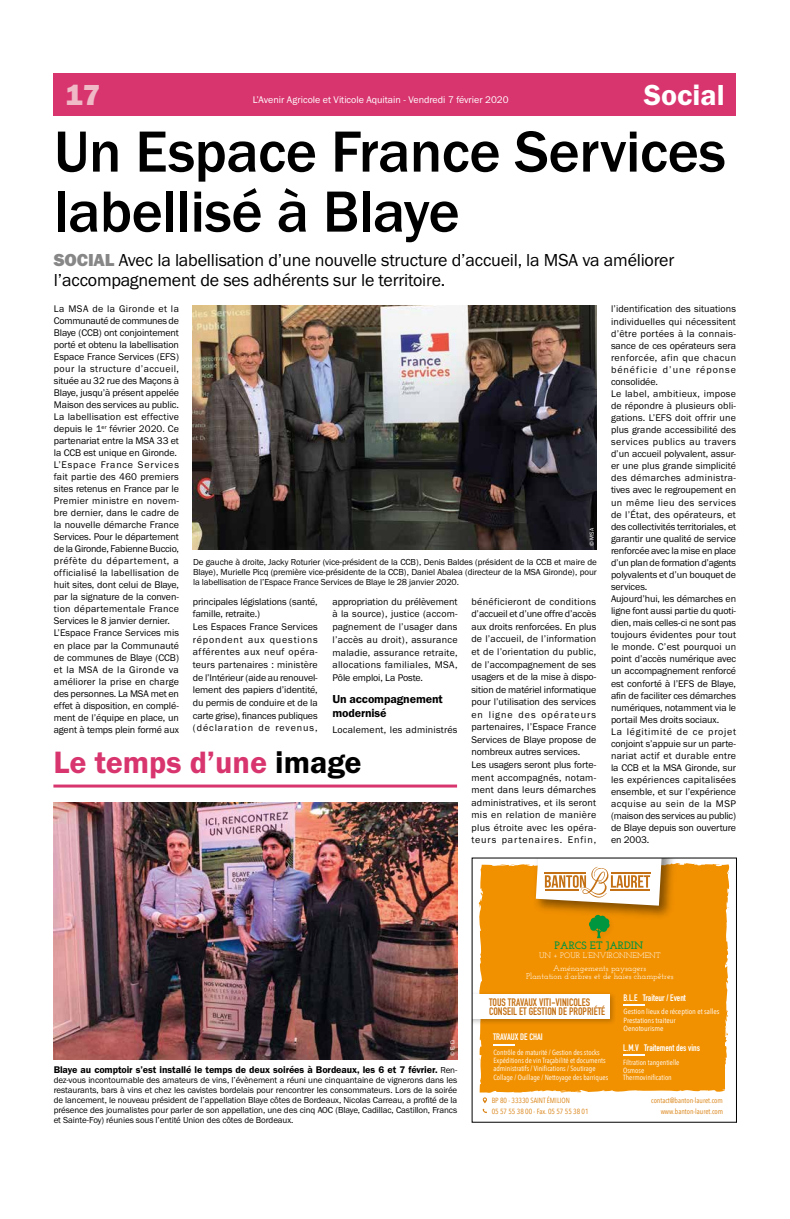
<style>
.page{position:relative;width:790px;height:1219px;background:#fff}
.page>*{position:absolute;margin:0;border:0;box-sizing:border-box;transform-origin:0 0}
.t1{font:500 60px/60px "Franklin Gothic URW";letter-spacing:-.01em;color:#000}
.t2{font:32px "Franklin Gothic URW Dem";color:#d8356e}
.t3{font:30px "Franklin Gothic URW Dem";color:#fff}
.t4{font:30px "Franklin Gothic URW Hea";color:#efb9c6}
.t5{font:18px/20px "Franklin Gothic URW Boo";letter-spacing:-.01em;color:#000}
.t6{font:12px/13.7px "Franklin Gothic URW Dem";letter-spacing:-.01em;color:#000}
.t7{font:700 10.8px "Josefin Slab";color:#009540}
.t8{font:700 10.7px/9.2px "DIN Condensed";color:#c47014}
.t9{font:10px/12.1px "Franklin Gothic URW Boo";color:#000}
.t10{font:10px "Franklin Gothic URW Dem";letter-spacing:-.01em;color:#000}
.t11{font:10px "Franklin Gothic URW Boo";color:#fff}
.t12{font:10px "Franklin Gothic URW Boo";letter-spacing:.02em;color:#000}
.t13{font:700 9.3px "DIN Condensed";color:#fff}
.t14{font:9px/10px "Franklin Gothic URW Boo";letter-spacing:-.01em;color:#000;text-align:justify}
.t15{font:8.4px/8.4px "Josefin Slab";color:#fff;text-align:center}
.t16{font:7.9px "Josefin Slab";color:#fff}
.t17{font:7.5px/8.4px "Avenir Next Condensed";color:#fff}
.t18{font:7.5px/10.4px "Avenir Next Condensed";color:#d97f0d}
.t19{font:7.5px/8.4px "Avenir Next Condensed";color:#fff;scale:1.06 1}
.t20{font:6px "Franklin Gothic URW Boo";color:#fff}
.s1{font-family:"Franklin Gothic URW Hea";color:#868786}
.s2{color:#000}
.s3{font-family:"Franklin Gothic URW Boo";font-size:9px}
</style>
<div class="page">
<div style="left:54px;top:74px;width:682px;height:42px;background:#d8356e"></div>
<div style="left:478px;top:863px;width:252px;height:230px;background:#f29100"></div>
<img style="left:529px;top:860px;width:151px;height:64px">
<img style="left:473px;top:989px;width:145px;height:39px">
<div style="left:472px;top:994px;width:137px;height:24px;background:#fff"></div>
<svg style="left:482px;top:1109px;width:5px;height:4px"></svg>
<svg style="left:482px;top:1097px;width:5px;height:6px"></svg>
<svg style="left:535px;top:860px;width:126px;height:46px"></svg>
<hr style="left:544px;top:872px;width:42px;height:1px;background:#c47014">
<hr style="left:544px;top:889px;width:34px;height:1px;background:#c47014">
<hr style="left:611px;top:872px;width:39px;height:1px;background:#c47014">
<hr style="left:611px;top:889px;width:39px;height:1px;background:#c47014">
<svg style="left:623px;top:1055px;width:21px;height:1px"></svg>
<svg style="left:623px;top:1004px;width:21px;height:1px"></svg>
<img style="left:584px;top:910px;width:35px;height:37px">
<svg style="left:589px;top:915px;width:20px;height:23px"></svg>
<svg style="left:493px;top:1045px;width:21px;height:1px"></svg>
<img style="left:193px;top:306px;width:403px;height:244px">
<hr style="left:53px;top:784px;width:404px;height:3px;background:#d8356e">
<img style="left:54px;top:802px;width:403px;height:258px">
<h3 class="t4" style="left:65px;top:75px;width:37px">17</h3>
<h3 class="t3" style="left:643px;top:76px;width:82px">Social</h3>
<p class="t11" style="left:253px;top:94px;width:257px">L’Avenir Agricole et Viticole Aquitain - Vendredi 7 février 2020</p>
<h1 class="t1" style="left:54px;top:121px;width:673px">Un Espace France Services labellisé à Blaye</h1>
<h3 class="t5" style="left:54px;top:249px;width:622px"><span class="s1">SOCIAL</span> Avec la labellisation d’une nouvelle structure d’accueil, la MSA va améliorer l’accompagnement de ses adhérents sur le territoire.</h3>
<p class="t9" style="left:54px;top:303px;width:127px">La MSA de la Gironde et la<br>Communauté de communes de<br>Blaye (CCB) ont conjointement porté et obtenu la labellisation<br>Espace France Services (EFS) pour la structure d’accueil, située au 32 rue des Maçons à<br>Blaye, jusqu’à présent appelée<br>Maison des services au public.<br>La labellisation est effective depuis le 1<sup>er</sup> février 2020. Ce partenariat entre la MSA 33 et la CCB est unique en Gironde.<br>L’Espace France Services fait partie des 460 premiers sites retenus en France par le<br>Premier ministre en novem&shy;bre dernier, dans le cadre de la nouvelle démarche France<br>Services. Pour le département de la Gironde, Fabienne Buccio, préfète du département, a officialisé la labellisation de huit sites, dont celui de Blaye, par la signature de la conven&shy;tion départementale France<br>Services le 8 janvier dernier.<br>L’Espace France Services mis en place par la Communauté de communes de Blaye (CCB) et la MSA de la Gironde va améliorer la prise en charge des personnes. La MSA met en effet à disposition, en complé&shy;ment de l’équipe en place, un agent à temps plein formé aux</p>
<p class="t20" style="left:588px;top:546px;width:20px;rotate:-90deg">© MSA</p>
<p class="t14" style="left:193px;top:557px;width:405px">De gauche à droite, Jacky Roturier (vice-président de la CCB), Denis Baldes (président de la CCB et maire de Blaye), Murielle Picq (première vice-présidente de la CCB), Daniel Abalea (directeur de la MSA Gironde), pour la labellisation de l’Espace France Services de Blaye le 28 janvier 2020.</p>
<p class="t9" style="left:332px;top:595px;width:127px;line-height:12.7px;text-align:justify">appropriation du prélèvement à la source), justice (accom&shy;pagnement de l’usager dans l’accès au droit), assurance maladie, assurance retraite, allocations familiales, MSA, Pôle emploi, La Poste.</p>
<p class="t6" style="left:332px;top:692px;width:112px">Un accompagnement modernisé</p>
<p class="t12" style="left:332px;top:723px;width:126px">Localement, les administrés</p>
<p class="t9" style="left:193px;top:595px;width:126px;line-height:12.7px">principales législations (santé, famille, retraite.)<br>Les Espaces France Services répondent aux questions afférentes aux neuf opéra&shy;teurs partenaires : ministère de l’Intérieur (aide au renouvel&shy;lement des papiers d’identité, du permis de conduire et de la carte grise), finances publiques (déclaration de revenus,</p>
<p class="t9" style="left:471px;top:595px;width:126px;line-height:12.5px">bénéficieront de conditions d’accueil et d’une offre d’accès aux droits renforcées. En plus de l’accueil, de l’information et de l’orientation du public, de l’accompagnement de ses usagers et de la mise à dispo&shy;sition de matériel informatique pour l’utilisation des services en ligne des opérateurs partenaires, l’Espace France<br>Services de Blaye propose de nombreux autres services.<br>Les usagers seront plus forte&shy;ment accompagnés, notam&shy;ment dans leurs démarches administratives, et ils seront mis en relation de manière plus étroite avec les opéra&shy;teurs partenaires. Enfin,</p>
<h2 class="t2" style="left:53px;top:742px;width:310px">Le temps d’une <span class="s2">image</span></h2>
<p class="t9" style="left:611px;top:303px;width:127px">l’identification des situations individuelles qui nécessitent d’être portées à la connais&shy;sance de ces opérateurs sera renforcée, afin que chacun bénéficie d’une réponse consolidée.<br>Le label, ambitieux, impose de répondre à plusieurs obli&shy;gations. L’EFS doit offrir une plus grande accessibilité des services publics au travers d’un accueil polyvalent, assur&shy;er une plus grande simplicité des démarches administra&shy;tives avec le regroupement en un même lieu des services de l’État, des opérateurs, et des collectivités territoriales, et garantir une qualité de service renforcée avec la mise en place d’un plan de formation d’agents polyvalents et d’un bouquet de services.<br>Aujourd’hui, les démarches en ligne font aussi partie du quoti&shy;dien, mais celles-ci ne sont pas toujours évidentes pour tout le monde. C’est pourquoi un point d’accès numérique avec un accompagnement renforcé est conforté à l’EFS de Blaye, afin de faciliter ces démarches numériques, notamment via le portail Mes droits sociaux.<br>La légitimité de ce projet conjoint s’appuie sur un parte&shy;nariat actif et durable entre la CCB et la MSA Gironde, sur les expériences capitalisées ensemble, et sur l’expérience acquise au sein de la MSP (maison des services au public) de Blaye depuis son ouverture en 2003.</p>
<p class="t20" style="left:448px;top:1056px;width:19px;rotate:-90deg">© E. D.</p>
<p class="t10" style="left:54px;top:1064px;width:405px">Blaye au comptoir s’est installé le temps de deux soirées à Bordeaux, les 6 et 7 février. <span class="s3">Ren-</span></p>
<p class="t14" style="left:54px;top:1075px;width:405px">dez-vous incontournable des amateurs de vins, l’évènement a réuni une cinquantaine de vignerons dans les restaurants, bars à vins et chez les cavistes bordelais pour rencontrer les consommateurs. Lors de la soirée de lancement, le nouveau président de l’appellation Blaye côtes de Bordeaux, Nicolas Carreau, a profité de la présence des journalistes pour parler de son appellation, une des cinq AOC (Blaye, Cadillac, Castillon, Francs et Sainte-Foy) réunies sous l’entité Union des côtes de Bordeaux.</p>
<p class="t7" style="left:554px;top:939px;width:90px">PARCS ET JARDIN</p>
<p class="t16" style="left:539px;top:951px;width:123px">UN + POUR L’ENVIRONNEMENT</p>
<p class="t8" style="left:489px;top:997px;width:118px">TOUS TRAVAUX VITI-VINICOLES<br>CONSEIL ET GESTION DE PROPRIÉTÉ</p>
<p class="t15" style="left:526px;top:964px;width:149px">Aménagements paysagers<br>Plantation d’arbres et de haies champêtres</p>
<p class="t13" style="left:623px;top:991px;width:64px">B.L.E Traiteur / Event</p>
<p class="t19" style="left:623px;top:1007px;width:92px">Gestion lieux de réception et salles<br>Prestations traiteur<br>Oenotourisme</p>
<p class="t17" style="left:623px;top:1059px;width:58px;line-height:7.5px">Filtration tangentielle<br>Osmose<br>Thermovinification</p>
<p class="t13" style="left:493px;top:1031px;width:51px">TRAVAUX DE CHAI</p>
<p class="t17" style="left:493px;top:1047px;width:116px">Contrôle de maturité / Gestion des stocks Expéditions de vin Traçabilité et documents administratifs / Vinifications / Soutirage Collage / Ouillage / Nettoyage des barriques</p>
<p class="t13" style="left:623px;top:1042px;width:78px">L.M.V Traitement des vins</p>
<p class="t18" style="left:491px;top:1095px;width:98px">BP 80 - 33330 SAINT ÉMILION<br>05 57 55 38 00 - Fax. 05 57 55 38 01</p>
<p class="t18" style="left:651px;top:1095px;width:73px;text-align:right">contact@banton-lauret.com www.banton-lauret.com</p>
</div>
